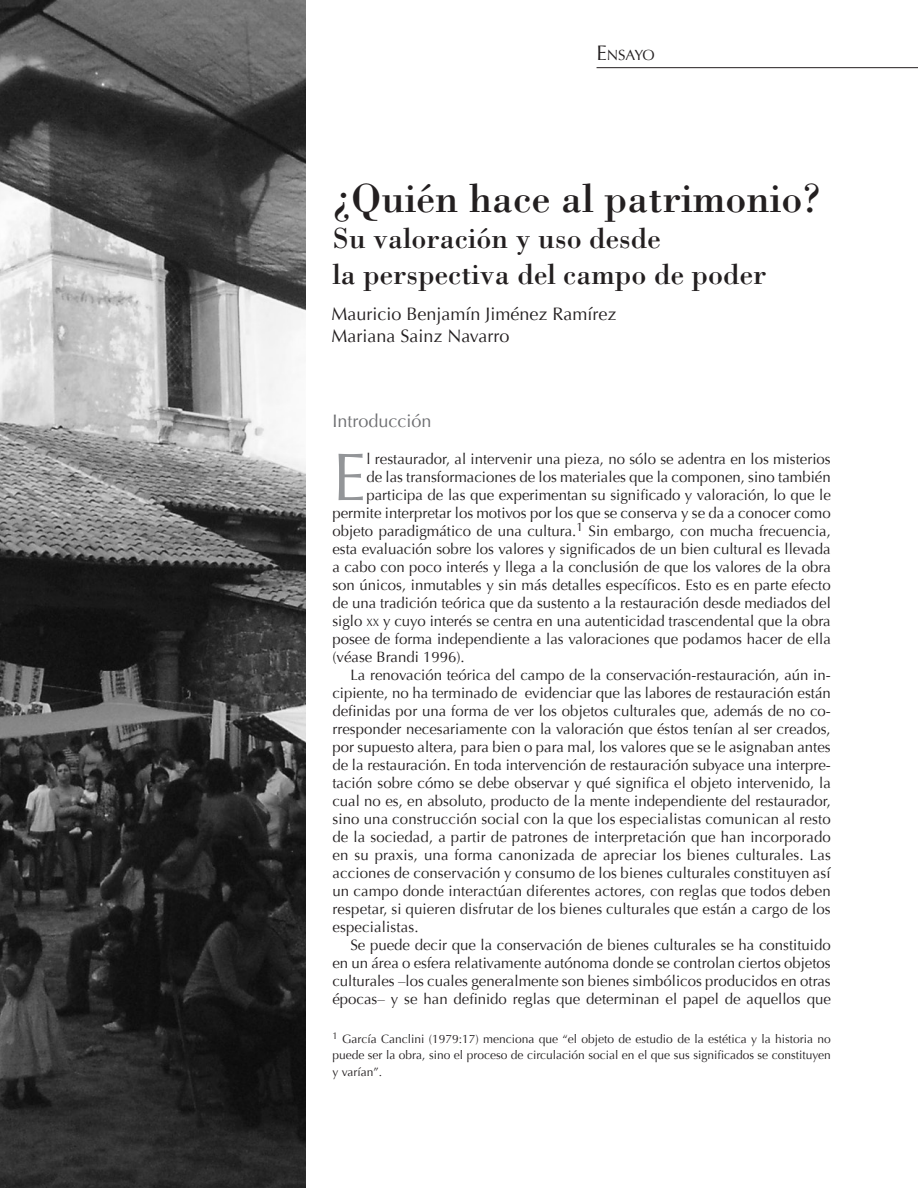
<style>
.page{position:relative;width:918px;height:1188px;background:#fff}
.page>*{position:absolute;margin:0;border:0;box-sizing:border-box;transform-origin:0 0}
.Primer_parrafo-Capit{font:67.5px "Optima";color:#939598}
.Titulo_alterno{font:42px "Bodoni";color:#231f20}
.Titulo{font:30px "Bodoni";color:#231f20}
.autor{font:18px "Optima";color:#231f20}
.subtitulo{font:18px "Optima";color:#6c6d70}
.cuerpo_de_texto{font:15px/18px "Optima";color:#231f20;text-align:justify}
.Primer_parrafo-Capit-2{font:15px "Optima";color:#231f20}
.t1{font:14.7px "Optima";letter-spacing:-.03em;color:#231f20}
.nota_al_pie{font:12px/16.5px "Optima";color:#231f20;text-align:justify}
.s1{font-size:21px}
.s2{font-size:10.5px}
</style>
<div class="page">
<img style="left:0;top:0;width:305px;height:1188px">
<hr style="left:597px;top:67px;width:321px;height:1px;background:#231f20">
<p class="t1" style="left:596px;top:47px;width:60px"><span class="s1">E</span>NSAYO</p>
<p class="Titulo_alterno" style="left:332px;top:172px;width:490px">¿Quién hace al patrimonio?</p>
<p class="Titulo" style="left:332px;top:220px;width:330px">Su valoración y uso desde</p>
<p class="Titulo" style="left:332px;top:256px;width:436px">la perspectiva del campo de poder</p>
<p class="autor" style="left:331px;top:303px;width:287px">Mauricio Benjamín Jiménez Ramírez</p>
<p class="autor" style="left:331px;top:326px;width:180px">Mariana Sainz Navarro</p>
<p class="subtitulo" style="left:332px;top:411px;width:101px">Introducción</p>
<p class="Primer_parrafo-Capit" style="left:332px;top:438px;width:35px">E</p>
<p class="Primer_parrafo-Capit-2" style="left:366px;top:450px;width:466px">l restaurador, al intervenir una pieza, no sólo se adentra en los misterios</p>
<p class="Primer_parrafo-Capit-2" style="left:366px;top:468px;width:466px">de las transformaciones de los materiales que la componen, sino también</p>
<p class="Primer_parrafo-Capit-2" style="left:366px;top:486px;width:466px">participa de las que experimentan su significado y valoración, lo que le</p>
<p class="Primer_parrafo-Capit-2" style="left:332px;top:504px;width:500px">permite interpretar los motivos por los que se conserva y se da a conocer como</p>
<p class="Primer_parrafo-Capit-2" style="left:332px;top:522px;width:500px">objeto paradigmático de una cultura.<sup>1</sup> Sin embargo, con mucha frecuencia,</p>
<p class="Primer_parrafo-Capit-2" style="left:332px;top:540px;width:500px">esta evaluación sobre los valores y significados de un bien cultural es llevada</p>
<p class="Primer_parrafo-Capit-2" style="left:332px;top:558px;width:500px">a cabo con poco interés y llega a la conclusión de que los valores de la obra</p>
<p class="Primer_parrafo-Capit-2" style="left:332px;top:576px;width:500px">son únicos, inmutables y sin más detalles específicos. Esto es en parte efecto</p>
<p class="Primer_parrafo-Capit-2" style="left:332px;top:594px;width:500px">de una tradición teórica que da sustento a la restauración desde mediados del</p>
<p class="Primer_parrafo-Capit-2" style="left:332px;top:612px;width:500px">siglo <span class="s2">XX</span> y cuyo interés se centra en una autenticidad trascendental que la obra</p>
<p class="Primer_parrafo-Capit-2" style="left:332px;top:630px;width:500px">posee de forma independiente a las valoraciones que podamos hacer de ella</p>
<p class="Primer_parrafo-Capit-2" style="left:332px;top:648px;width:134px">(véase Brandi 1996).</p>
<p class="cuerpo_de_texto" style="left:332px;top:666px;width:500px;text-indent:18px">La renovación teórica del campo de la conservación-restauración, aún in&shy;cipiente, no ha terminado de evidenciar que las labores de restauración están definidas por una forma de ver los objetos culturales que, además de no co&shy;rresponder necesariamente con la valoración que éstos tenían al ser creados, por supuesto altera, para bien o para mal, los valores que se le asignaban antes de la restauración. En toda intervención de restauración subyace una interpre&shy;tación sobre cómo se debe observar y qué significa el objeto intervenido, la cual no es, en absoluto, producto de la mente independiente del restaurador, sino una construcción social con la que los especialistas comunican al resto de la sociedad, a partir de patrones de interpretación que han incorporado en su praxis, una forma canonizada de apreciar los bienes culturales. Las acciones de conservación y consumo de los bienes culturales constituyen así un campo donde interactúan diferentes actores, con reglas que todos deben respetar, si quieren disfrutar de los bienes culturales que están a cargo de los especialistas.</p>
<p class="cuerpo_de_texto" style="left:332px;top:936px;width:500px;text-indent:18px">Se puede decir que la conservación de bienes culturales se ha constituido en un área o esfera relativamente autónoma donde se controlan ciertos objetos culturales –los cuales generalmente son bienes simbólicos producidos en otras épocas– y se han definido reglas que determinan el papel de aquellos que</p>
<p class="nota_al_pie" style="left:332px;top:1030px;width:500px"><sup>1</sup> García Canclini (1979:17) menciona que “el objeto de estudio de la estética y la historia no puede ser la obra, sino el proceso de circulación social en el que sus significados se constituyen y varían”.</p>
</div>
